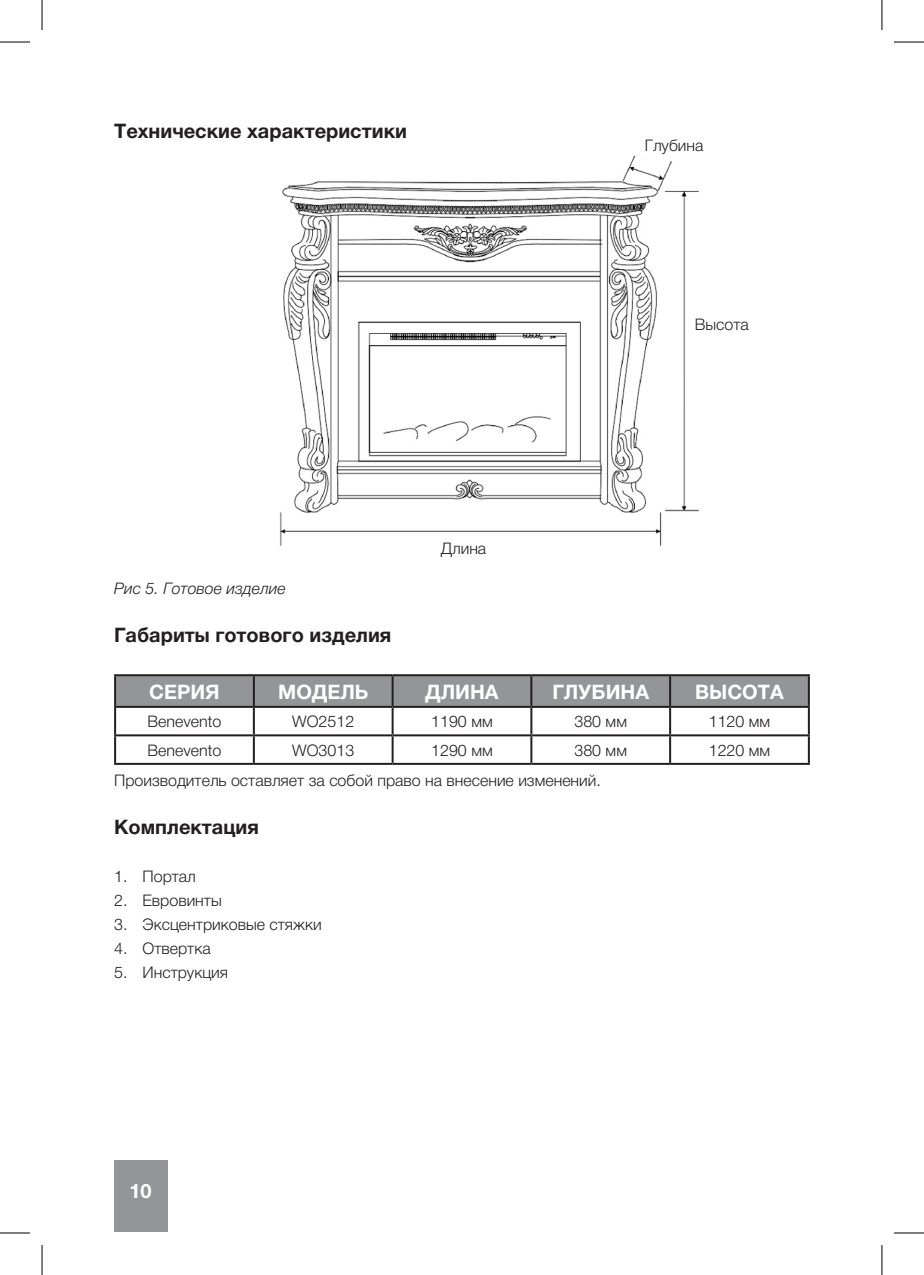
<style>
.page{position:relative;width:924px;height:1275px;background:#fff}
.page>*{position:absolute;margin:0;border:0;box-sizing:border-box;transform-origin:0 0}
.t1{font:700 20px "Helvetica Neue LTCYR";color:#231f20}
.t2{font:700 20px "Helvetica Neue LTCYR";color:#fff}
.t3{font:300 16px "Helvetica Neue LTCYR";color:#231f20}
.t4{font:italic 300 16px "Helvetica Neue LTCYR";color:#231f20}
</style>
<div class="page">
<div style="left:114px;top:1161px;width:53px;height:71px;background:#939598"></div>
<svg style="left:116px;top:676px;width:691px;height:30px;background:#919396"></svg>
<hr style="left:114px;top:674px;width:140px;height:2px;background:#231f20">
<hr style="left:114px;top:676px;width:2px;height:30px;background:#231f20">
<hr style="left:254px;top:674px;width:138px;height:2px;background:#231f20">
<hr style="left:253px;top:676px;width:2px;height:30px;background:#231f20">
<hr style="left:392px;top:674px;width:139px;height:2px;background:#231f20">
<hr style="left:391px;top:676px;width:2px;height:30px;background:#231f20">
<hr style="left:531px;top:674px;width:138px;height:2px;background:#231f20">
<hr style="left:530px;top:676px;width:2px;height:30px;background:#231f20">
<hr style="left:669px;top:674px;width:140px;height:2px;background:#231f20">
<hr style="left:668px;top:676px;width:2px;height:30px;background:#231f20">
<hr style="left:807px;top:676px;width:2px;height:30px;background:#231f20">
<hr style="left:114px;top:706px;width:140px;height:2px;background:#231f20">
<hr style="left:114px;top:708px;width:2px;height:26px;background:#231f20">
<hr style="left:254px;top:706px;width:138px;height:2px;background:#231f20">
<hr style="left:253px;top:708px;width:2px;height:26px;background:#231f20">
<hr style="left:392px;top:706px;width:139px;height:2px;background:#231f20">
<hr style="left:391px;top:708px;width:2px;height:26px;background:#231f20">
<hr style="left:531px;top:706px;width:138px;height:2px;background:#231f20">
<hr style="left:530px;top:708px;width:2px;height:26px;background:#231f20">
<hr style="left:669px;top:706px;width:140px;height:2px;background:#231f20">
<hr style="left:668px;top:708px;width:2px;height:26px;background:#231f20">
<hr style="left:807px;top:708px;width:2px;height:26px;background:#231f20">
<hr style="left:114px;top:734px;width:140px;height:2px;background:#231f20">
<hr style="left:114px;top:736px;width:2px;height:27px;background:#231f20">
<hr style="left:254px;top:734px;width:138px;height:2px;background:#231f20">
<hr style="left:253px;top:736px;width:2px;height:27px;background:#231f20">
<hr style="left:392px;top:734px;width:139px;height:2px;background:#231f20">
<hr style="left:391px;top:736px;width:2px;height:27px;background:#231f20">
<hr style="left:531px;top:734px;width:138px;height:2px;background:#231f20">
<hr style="left:530px;top:736px;width:2px;height:27px;background:#231f20">
<hr style="left:669px;top:734px;width:140px;height:2px;background:#231f20">
<hr style="left:668px;top:736px;width:2px;height:27px;background:#231f20">
<hr style="left:807px;top:736px;width:2px;height:27px;background:#231f20">
<hr style="left:114px;top:763px;width:140px;height:2px;background:#231f20">
<hr style="left:254px;top:763px;width:138px;height:2px;background:#231f20">
<hr style="left:392px;top:763px;width:139px;height:2px;background:#231f20">
<hr style="left:531px;top:763px;width:138px;height:2px;background:#231f20">
<hr style="left:669px;top:763px;width:140px;height:2px;background:#231f20">
<img style="left:280px;top:155px;width:419px;height:392px">
<hr style="left:0;top:42px;width:30px;height:1px;background:#000">
<hr style="left:893px;top:42px;width:30px;height:1px;background:#000">
<hr style="left:0;top:1232px;width:30px;height:1px;background:#000">
<hr style="left:893px;top:1232px;width:30px;height:1px;background:#000">
<hr style="left:42px;top:0;width:1px;height:30px;background:#000">
<hr style="left:42px;top:1245px;width:1px;height:30px;background:#000">
<hr style="left:881px;top:0;width:1px;height:30px;background:#000">
<hr style="left:881px;top:1245px;width:1px;height:30px;background:#000">
<p class="t1" style="left:114px;top:119px;width:294px">Технические характеристики</p>
<p class="t3" style="left:440px;top:539px;width:47px">Длина</p>
<p class="t3" style="left:644px;top:136px;width:60px">Глубина</p>
<p class="t3" style="left:694px;top:315px;width:55px">Высота</p>
<p class="t4" style="left:114px;top:579px;width:173px">Рис 5. Готовое изделие</p>
<p class="t1" style="left:114px;top:623px;width:279px">Габариты готового изделия</p>
<p class="t2" style="left:149px;top:680px;width:72px">СЕРИЯ</p>
<p class="t2" style="left:278px;top:680px;width:91px">МОДЕЛЬ</p>
<p class="t2" style="left:425px;top:680px;width:75px">ДЛИНА</p>
<p class="t2" style="left:552px;top:680px;width:98px">ГЛУБИНА</p>
<p class="t2" style="left:694px;top:680px;width:90px">ВЫСОТА</p>
<p class="t3" style="left:147px;top:712px;width:75px">Benevento</p>
<p class="t3" style="left:292px;top:712px;width:63px">WO2512</p>
<p class="t3" style="left:431px;top:712px;width:63px">1190 мм</p>
<p class="t3" style="left:574px;top:712px;width:54px">380 мм</p>
<p class="t3" style="left:708px;top:712px;width:63px">1120 мм</p>
<p class="t3" style="left:147px;top:741px;width:75px">Benevento</p>
<p class="t3" style="left:292px;top:741px;width:63px">WO3013</p>
<p class="t3" style="left:431px;top:741px;width:63px">1290 мм</p>
<p class="t3" style="left:574px;top:741px;width:54px">380 мм</p>
<p class="t3" style="left:708px;top:741px;width:63px">1220 мм</p>
<p class="t3" style="left:114px;top:771px;width:488px">Производитель оставляет за собой право на внесение изменений.</p>
<p class="t1" style="left:114px;top:815px;width:146px">Комплектация</p>
<p class="t3" style="left:114px;top:867px;width:83px">1. Портал</p>
<p class="t3" style="left:114px;top:891px;width:109px">2. Евровинты</p>
<p class="t3" style="left:114px;top:915px;width:209px">3. Эксцентриковые стяжки</p>
<p class="t3" style="left:114px;top:939px;width:98px">4. Отвертка</p>
<p class="t3" style="left:114px;top:963px;width:115px">5. Инструкция</p>
<p class="t2" style="left:129px;top:1179px;width:24px">10</p>
</div>
